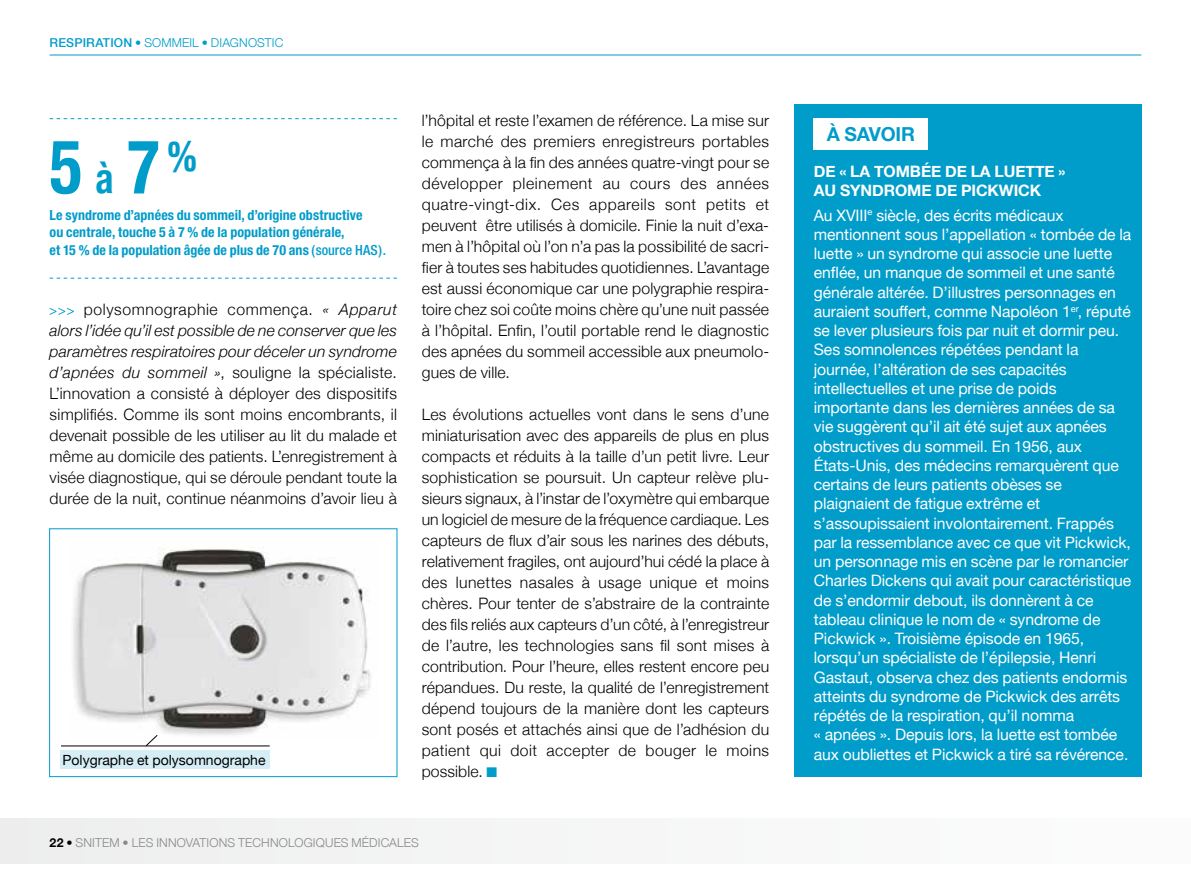
<style>
.page{position:relative;width:1191px;height:893px;background:#fff}
.page>*{position:absolute;margin:0;border:0;box-sizing:border-box;transform-origin:0 0}
.t1{font:700 condensed 75.25px "Helvetica Neue";color:#009cca;scale:.9 1}
.t2{font:700 19.25px "Helvetica Neue";letter-spacing:-.01em;color:#009cca}
.t3{font:300 15.75px/21px "Helvetica Neue";letter-spacing:.015em;color:#000;text-align:justify}
.t4{font:15.75px/19.2px "Helvetica Neue";letter-spacing:-.005em;color:#fff}
.t5{font:700 15.75px/19.2px "Helvetica Neue";letter-spacing:-.005em;color:#fff}
.t6{font:700 condensed 14px/17.5px "Helvetica Neue";letter-spacing:.005em;color:#009cca}
.t7{font:14px "Helvetica Neue";color:#000}
.t8{font:300 12.25px "Helvetica Neue";letter-spacing:.015em;color:#87888a}
.t9{font:300 12.25px "Helvetica Neue";letter-spacing:.015em;color:#009cca}
.s1{font-weight:500}
.s2{font-size:42px}
.s3{font-style:italic}
.s4{color:#009cca}
.s5{font-weight:700;color:#000}
.s6{color:#000}
.s7{font-style:inherit}
</style>
<div class="page">
<div style="left:49px;top:528px;width:348px;height:249px;border:1px solid #009cca"></div>
<svg style="left:50px;top:308px;width:24px;height:7px"></svg>
<hr style="left:50px;top:55px;width:1091px;height:1px;background:#009cca">
<div style="left:0;top:819px;width:1191px;height:44px;background:#f6f6f6"></div>
<svg style="left:50px;top:118px;width:347px;height:1px"></svg>
<svg style="left:50px;top:278px;width:347px;height:1px"></svg>
<div style="left:794px;top:104px;width:347px;height:673px;background:#009cca"></div>
<div style="left:814px;top:118px;width:114px;height:31px;background:#fff"></div>
<img style="left:73px;top:547px;width:298px;height:188px">
<div style="left:61px;top:750px;width:209px;height:19px;background:#d5edf5"></div>
<hr style="left:61px;top:746px;width:209px;height:1px;background:#000">
<svg style="left:145px;top:734px;width:13px;height:13px"></svg>
<p class="t9" style="left:50px;top:32px;width:235px"><span class="s1">RESPIRATION</span> • SOMMEIL • DIAGNOSTIC</p>
<h1 class="t1" style="left:50px;top:104px;width:165px">5 <span class="s2">à</span> 7 <sup>%</sup></h1>
<p class="t6" style="left:50px;top:206px;width:338px">Le syndrome d’apnées du sommeil, d’origine obstructive<br>ou centrale, touche 5 à 7 % de la population générale,<br>et 15 % de la population âgée de plus de 70 ans <span class="s1">(source HAS).</span></p>
<p class="t3" style="left:50px;top:298px;width:349px;text-indent:34px">polysomnographie commença. <span class="s3">« Apparut alors l’idée qu’il est possible de ne conserver que les paramètres respiratoires pour déceler un syndrome d’apnées du sommeil »</span>, souligne la spécialiste.<br>L’innovation a consisté à déployer des dispositifs simplifiés. Comme ils sont moins encombrants, il devenait possible de les utiliser au lit du malade et même au domicile des patients. L’enregistrement à visée diagnostique, qui se déroule pendant toute la durée de la nuit, continue néanmoins d’avoir lieu à</p>
<p class="t7" style="left:63px;top:750px;width:205px">Polygraphe et polysomnographe</p>
<p class="t3" style="left:422px;top:109px;width:349px">l’hôpital et reste l’examen de référence. La mise sur le marché des premiers enregistreurs portables commença à la fin des années quatre-vingt pour se développer pleinement au cours des années quatre-vingt-dix. Ces appareils sont petits et peuvent être utilisés à domicile. Finie la nuit d’exa&shy;men à l’hôpital où l’on n’a pas la possibilité de sacri&shy;fier à toutes ses habitudes quotidiennes. L’avantage est aussi économique car une polygraphie respira&shy;toire chez soi coûte moins chère qu’une nuit passée à l’hôpital. Enfin, l’outil portable rend le diagnostic des apnées du sommeil accessible aux pneumolo&shy;gues de ville.</p>
<p class="t3" style="left:422px;top:403px;width:349px">Les évolutions actuelles vont dans le sens d’une miniaturisation avec des appareils de plus en plus compacts et réduits à la taille d’un petit livre. Leur sophistication se poursuit. Un capteur relève plu&shy;sieurs signaux, à l’instar de l’oxymètre qui embarque un logiciel de mesure de la fréquence cardiaque. Les capteurs de flux d’air sous les narines des débuts, relativement fragiles, ont aujourd’hui cédé la place à des lunettes nasales à usage unique et moins chères. Pour tenter de s’abstraire de la contrainte des fils reliés aux capteurs d’un côté, à l’enregistreur de l’autre, les technologies sans fil sont mises à contribution. Pour l’heure, elles restent encore peu répandues. Du reste, la qualité de l’enregistrement dépend toujours de la manière dont les capteurs sont posés et attachés ainsi que de l’adhésion du patient qui doit accepter de bouger le moins possible. <span class="s4">■</span></p>
<p class="t8" style="left:50px;top:833px;width:371px"><span class="s5">22</span> <span class="s6">•</span> SNITEM • LES INNOVATIONS TECHNOLOGIQUES MÉDICALES</p>
<p class="t2" style="left:827px;top:119px;width:90px">À SAVOIR</p>
<p class="t5" style="left:814px;top:162px;width:253px">DE « LA TOMBÉE DE LA LUETTE »<br>AU SYNDROME DE PICKWICK</p>
<p class="t4" style="left:814px;top:206px;width:319px">Au <span class="s7">XVIII</span><sup>e</sup> siècle, des écrits médicaux mentionnent sous l’appellation « tombée de la luette » un syndrome qui associe une luette enflée, un manque de sommeil et une santé générale altérée. D’illustres personnages en auraient souffert, comme Napoléon 1<sup>er</sup>, réputé se lever plusieurs fois par nuit et dormir peu.<br>Ses somnolences répétées pendant la journée, l’altération de ses capacités intellectuelles et une prise de poids importante dans les dernières années de sa vie suggèrent qu’il ait été sujet aux apnées obstructives du sommeil. En 1956, aux États-Unis, des médecins remarquèrent que certains de leurs patients obèses se plaignaient de fatigue extrême et s’assoupissaient involontairement. Frappés par la ressemblance avec ce que vit Pickwick, un personnage mis en scène par le romancier Charles Dickens qui avait pour caractéristique de s’endormir debout, ils donnèrent à ce tableau clinique le nom de « syndrome de Pickwick ». Troisième épisode en 1965, lorsqu’un spécialiste de l’épilepsie, Henri Gastaut, observa chez des patients endormis atteints du syndrome de Pickwick des arrêts répétés de la respiration, qu’il nomma<br>« apnées ». Depuis lors, la luette est tombée aux oubliettes et Pickwick a tiré sa révérence.</p>
</div>
